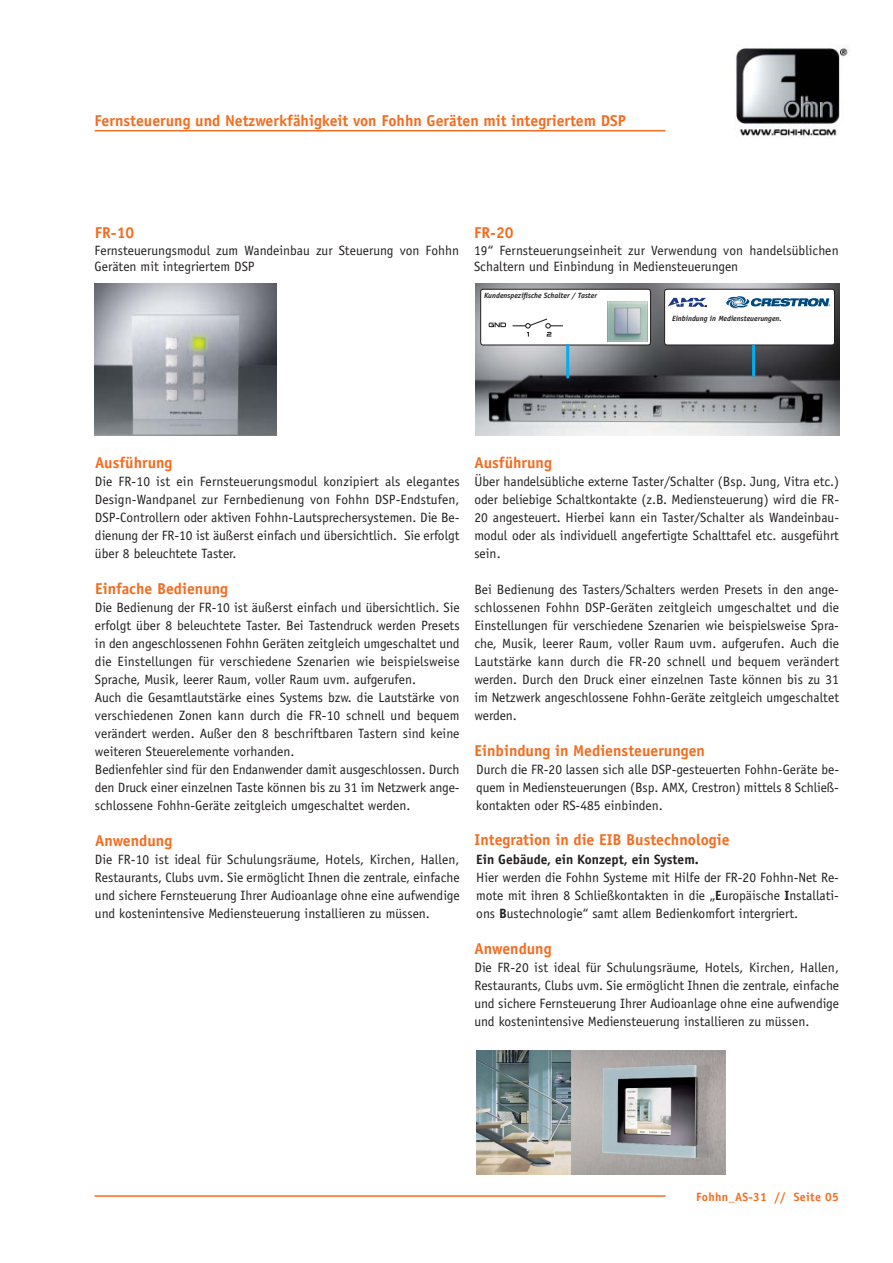
<style>
.page{position:relative;width:893px;height:1263px;background:#fff}
.page>*{position:absolute;margin:0;border:0;box-sizing:border-box;transform-origin:0 0}
.t1{font:700 15.75px "Officina Sans";color:#f36d21}
.t2{font:13.5px/18px "Officina Sans";color:#231f20;text-align:justify}
.t3{font:700 13.5px "Officina Sans";color:#231f20}
.t4{font:700 12px "Officina Sans";letter-spacing:.025em;color:#f36d21}
.t5{font:italic 700 7.65px "Officina Sans";color:#231f20}
.s1{font-weight:700}
</style>
<div class="page">
<hr style="left:95px;top:1195px;width:570px;height:2px;background:#f36d21">
<hr style="left:95px;top:130px;width:570px;height:1px;background:#f36d21">
<img style="left:476px;top:284px;width:363px;height:152px">
<img style="left:476px;top:1051px;width:249px;height:123px">
<div style="left:664px;top:289px;width:170px;height:56px;background:#fff;border-radius:3px"></div>
<div style="left:664px;top:289px;width:170px;height:56px;border:1px solid #231f20;border-radius:3px"></div>
<svg style="left:726px;top:296px;width:104px;height:12px"></svg>
<svg style="left:667px;top:298px;width:40px;height:9px"></svg>
<div style="left:481px;top:289px;width:169px;height:56px;background:#fff;border-radius:3px"></div>
<div style="left:480px;top:289px;width:171px;height:56px;border:1px solid #231f20;border-radius:3px"></div>
<svg style="left:488px;top:318px;width:75px;height:19px"></svg>
<img style="left:607px;top:301px;width:41px;height:41px">
<img style="left:95px;top:284px;width:182px;height:152px">
<hr style="left:752px;top:346px;width:3px;height:29px;background:#00adef">
<hr style="left:566px;top:345px;width:3px;height:32px;background:#00adef">
<img style="left:736px;top:46px;width:113px;height:91px">
<p class="t1" style="left:95px;top:115px;width:533px">Fernsteuerung und Netzwerkfähigkeit von Fohhn Geräten mit integriertem DSP</p>
<p class="t1" style="left:95px;top:226px;width:41px">FR-10</p>
<p class="t1" style="left:474px;top:226px;width:41px">FR-20</p>
<p class="t2" style="left:95px;top:243px;width:366px;line-height:16.2px">Fernsteuerungsmodul zum Wandeinbau zur Steuerung von Fohhn<br>Geräten mit integriertem DSP</p>
<p class="t2" style="left:474px;top:243px;width:366px;line-height:16.2px">19“ Fernsteuerungseinheit zur Verwendung von handelsüblichen<br>Schaltern und Einbindung in Mediensteuerungen</p>
<p class="t5" style="left:484px;top:293px;width:114px">Kundenspezifische Schalter / Taster</p>
<p class="t5" style="left:672px;top:315px;width:111px">Einbindung in Mediensteuerungen.</p>
<p class="t1" style="left:95px;top:457px;width:79px">Ausführung</p>
<p class="t2" style="left:95px;top:474px;width:366px">Die FR-10 ist ein Fernsteuerungsmodul konzipiert als elegantes Design-Wandpanel zur Fernbedienung von Fohhn DSP-Endstufen, DSP-Controllern oder aktiven Fohhn-Lautsprechersystemen. Die Be&shy;dienung der FR-10 ist äußerst einfach und übersichtlich. Sie erfolgt über 8 beleuchtete Taster.</p>
<p class="t1" style="left:95px;top:583px;width:134px">Einfache Bedienung</p>
<p class="t2" style="left:95px;top:600px;width:366px;text-align:left">Die Bedienung der FR-10 ist äußerst einfach und übersichtlich. Sie erfolgt über 8 beleuchtete Taster. Bei Tastendruck werden Presets in den angeschlossenen Fohhn Geräten zeitgleich umgeschaltet und die Einstellungen für verschiedene Szenarien wie beispielsweise Sprache, Musik, leerer Raum, voller Raum uvm. aufgerufen.<br>Auch die Gesamtlautstärke eines Systems bzw. die Lautstärke von verschiedenen Zonen kann durch die FR-10 schnell und bequem verändert werden. Außer den 8 beschriftbaren Tastern sind keine weiteren Steuerelemente vorhanden.<br>Bedienfehler sind für den Endanwender damit ausgeschlossen. Durch den Druck einer einzelnen Taste können bis zu 31 im Netzwerk ange&shy;schlossene Fohhn-Geräte zeitgleich umgeschaltet werden.</p>
<p class="t1" style="left:95px;top:835px;width:79px">Anwendung</p>
<p class="t2" style="left:95px;top:852px;width:366px">Die FR-10 ist ideal für Schulungsräume, Hotels, Kirchen, Hallen, Restaurants, Clubs uvm. Sie ermöglicht Ihnen die zentrale, einfache und sichere Fernsteuerung Ihrer Audioanlage ohne eine aufwendige und kostenintensive Mediensteuerung installieren zu müssen.</p>
<p class="t1" style="left:475px;top:457px;width:79px">Ausführung</p>
<p class="t2" style="left:474px;top:474px;width:366px">Über handelsübliche externe Taster/Schalter (Bsp. Jung, Vitra etc.) oder beliebige Schaltkontakte (z.B. Mediensteuerung) wird die FR-20 angesteuert. Hierbei kann ein Taster/Schalter als Wandeinbau&shy;modul oder als individuell angefertigte Schalttafel etc. ausgeführt sein.</p>
<p class="t2" style="left:474px;top:582px;width:366px">Bei Bedienung des Tasters/Schalters werden Presets in den ange&shy;schlossenen Fohhn DSP-Geräten zeitgleich umgeschaltet und die Einstellungen für verschiedene Szenarien wie beispielsweise Spra&shy;che, Musik, leerer Raum, voller Raum uvm. aufgerufen. Auch die Lautstärke kann durch die FR-20 schnell und bequem verändert werden. Durch den Druck einer einzelnen Taste können bis zu 31 im Netzwerk angeschlossene Fohhn-Geräte zeitgleich umgeschaltet werden.</p>
<p class="t1" style="left:475px;top:745px;width:232px">Einbindung in Mediensteuerungen</p>
<p class="t2" style="left:476px;top:762px;width:364px">Durch die FR-20 lassen sich alle DSP-gesteuerten Fohhn-Geräte be&shy;quem in Mediensteuerungen (Bsp. AMX, Crestron) mittels 8 Schließ&shy;kontakten oder RS-485 einbinden.</p>
<p class="t1" style="left:475px;top:833px;width:256px">Integration in die EIB Bustechnologie</p>
<p class="t3" style="left:476px;top:854px;width:224px">Ein Gebäude, ein Konzept, ein System.</p>
<p class="t2" style="left:476px;top:870px;width:364px">Hier werden die Fohhn Systeme mit Hilfe der FR-20 Fohhn-Net Re&shy;mote mit ihren 8 Schließkontakten in die „<span class="s1">E</span>uropäische <span class="s1">I</span>nstallati&shy;ons <span class="s1">B</span>ustechnologie“ samt allem Bedienkomfort intergriert.</p>
<p class="t1" style="left:475px;top:943px;width:79px">Anwendung</p>
<p class="t2" style="left:474px;top:960px;width:366px">Die FR-20 ist ideal für Schulungsräume, Hotels, Kirchen, Hallen, Restaurants, Clubs uvm. Sie ermöglicht Ihnen die zentrale, einfache und sichere Fernsteuerung Ihrer Audioanlage ohne eine aufwendige und kostenintensive Mediensteuerung installieren zu müssen.</p>
<p class="t4" style="left:696px;top:1192px;width:144px">Fohhn_AS-31 // Seite 05</p>
</div>
